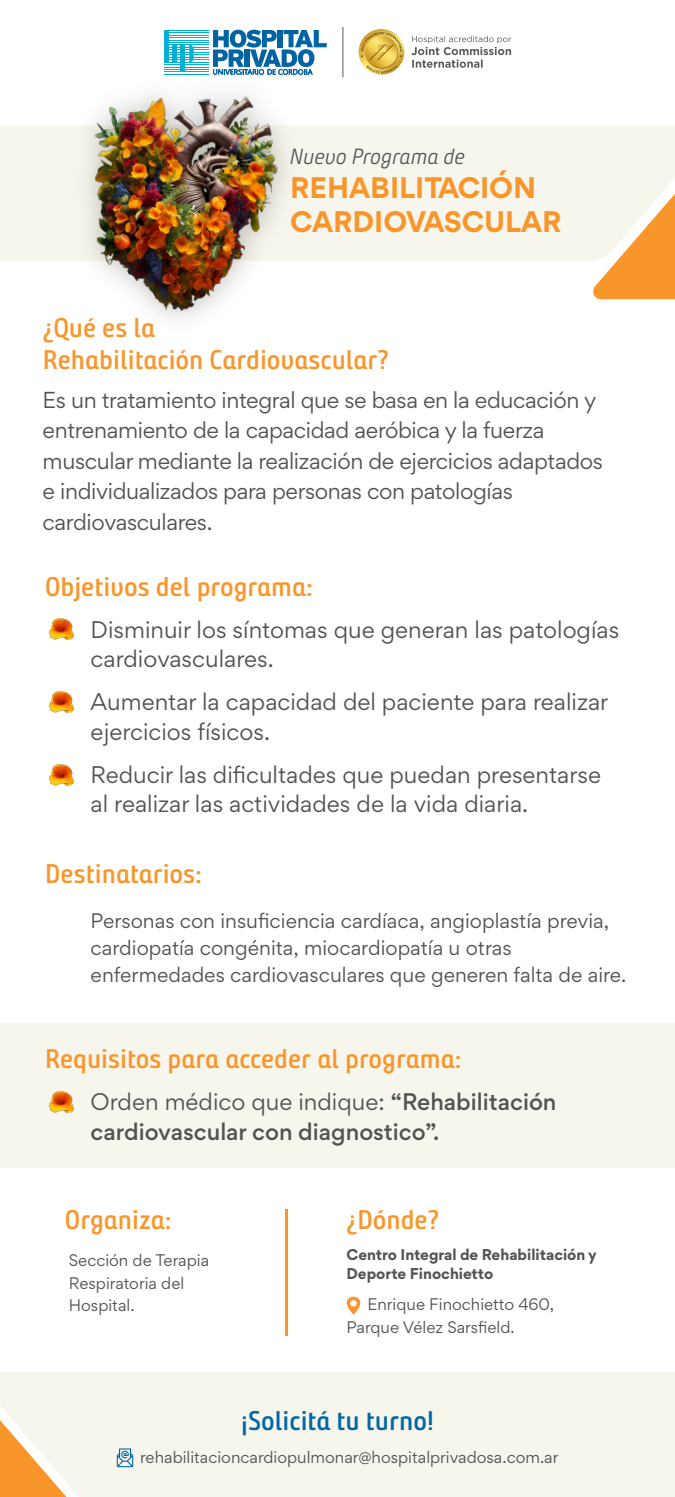
<style>
.page{position:relative;width:675px;height:1497px;background:#fff}
.page>*{position:absolute;margin:0;border:0;box-sizing:border-box;transform-origin:0 0}
.t1{font:700 28.5px/34.2px "Gordita";color:#f9962b}
.t2{font:27.06px/31.8px "Bunday Clean Se Bold Up";color:#f9962b}
.t3{font:27.06px "Bunday Clean Se Bold Up";color:#0067a5}
.t4{font:22.06px "Bunday Clean Se Ligh Up It";color:#525252}
.t5{font:21.5px/29.9px "Gordita";color:#525252}
.t6{font:500 21.5px/29.9px "Gordita";color:#525252}
.t7{font:20.62px/30.6px "Gordita";letter-spacing:-.02em;color:#525252}
.t8{font:18.75px/26.9px "Gordita";color:#525252}
.t9{font:15px/22.5px "Gordita";color:#525252}
.t10{font:700 15px/19.4px "Gordita";color:#525252}
.s1{font-weight:400}
</style>
<div class="page">
<div style="left:0;top:1373px;width:675px;height:124px;background:#f7f6ed"></div>
<div style="left:0;top:1023px;width:675px;height:145px;background:#f7f6ed"></div>
<svg style="left:593px;top:261px;width:82px;height:38px;background:#f9a142"></svg>
<svg style="left:0;top:1406px;width:78px;height:91px"></svg>
<div style="left:0;top:125px;width:675px;height:136px;background:#f7f6ed"></div>
<hr style="left:285px;top:1209px;width:2px;height:127px;background:#f9962b">
<svg style="left:347px;top:1297px;width:13px;height:17px"></svg>
<svg style="left:117px;top:1448px;width:16px;height:19px"></svg>
<hr style="left:164px;top:30px;width:45px;height:1px;background:#02b0d3">
<hr style="left:164px;top:30px;width:4px;height:32px;background:#02b0d3">
<hr style="left:181px;top:45px;width:4px;height:27px;background:#02b0d3">
<hr style="left:172px;top:45px;width:4px;height:17px;background:#02b0d3">
<hr style="left:164px;top:32px;width:45px;height:1px;background:#02b0d3">
<hr style="left:164px;top:35px;width:45px;height:1px;background:#02b0d3">
<hr style="left:164px;top:37px;width:45px;height:1px;background:#02b0d3">
<hr style="left:164px;top:40px;width:45px;height:1px;background:#02b0d3">
<hr style="left:164px;top:42px;width:45px;height:1px;background:#02b0d3">
<hr style="left:164px;top:45px;width:45px;height:1px;background:#02b0d3">
<hr style="left:164px;top:47px;width:45px;height:1px;background:#02b0d3">
<hr style="left:164px;top:50px;width:45px;height:1px;background:#02b0d3">
<hr style="left:164px;top:52px;width:45px;height:1px;background:#02b0d3">
<hr style="left:164px;top:54px;width:45px;height:1px;background:#02b0d3">
<hr style="left:164px;top:57px;width:45px;height:1px;background:#02b0d3">
<hr style="left:164px;top:59px;width:45px;height:1px;background:#02b0d3">
<svg style="left:189px;top:45px;width:5px;height:16px"></svg>
<svg style="left:213px;top:30px;width:114px;height:31px"></svg>
<hr style="left:343px;top:27px;width:1px;height:50px;background:#5a5a5a">
<img style="left:359px;top:29px;width:45px;height:46px">
<svg style="left:411px;top:36px;width:100px;height:32px"></svg>
<img style="left:60px;top:61px;width:254px;height:259px">
<img style="left:90px;top:93px;width:194px;height:222px">
<img style="left:50px;top:618px;width:24px;height:21px">
<img style="left:50px;top:692px;width:24px;height:21px">
<img style="left:50px;top:765px;width:24px;height:21px">
<img style="left:50px;top:1091px;width:24px;height:21px">
<p class="t4" style="left:290px;top:142px;width:177px">Nuevo Programa de</p>
<h1 class="t1" style="left:290px;top:170px;width:273px">REHABILITACIÓN<br>CARDIOVASCULAR</h1>
<p class="t2" style="left:43px;top:312px;width:347px">¿Qué es la<br>Rehabilitación Cardiovascular?</p>
<p class="t7" style="left:43px;top:384px;width:562px">Es un tratamiento integral que se basa en la educación y entrenamiento de la capacidad aeróbica y la fuerza muscular mediante la realización de ejercicios adaptados e individualizados para personas con patologías cardiovasculares.</p>
<p class="t2" style="left:45px;top:571px;width:270px">Objetivos del programa:</p>
<p class="t5" style="left:91px;top:614px;width:530px">Disminuir los síntomas que generan las patologías cardiovasculares.</p>
<p class="t5" style="left:91px;top:686px;width:519px">Aumentar la capacidad del paciente para realizar ejercicios físicos.</p>
<p class="t5" style="left:91px;top:759px;width:512px">Reducir las dificultades que puedan presentarse al realizar las actividades de la vida diaria.</p>
<p class="t2" style="left:45px;top:857px;width:159px">Destinatarios:</p>
<p class="t8" style="left:91px;top:907px;width:537px">Personas con insuficiencia cardíaca, angioplastía previa, cardiopatía congénita, miocardiopatía u otras enfermedades cardiovasculares que generen falta de aire.</p>
<p class="t2" style="left:45px;top:1042px;width:418px">Requisitos para acceder al programa:</p>
<p class="t6" style="left:91px;top:1087px;width:467px"><span class="s1">Orden médico que indique:</span> “Rehabilitación cardiovascular con diagnostico”.</p>
<p class="t2" style="left:65px;top:1203px;width:108px">Organiza:</p>
<p class="t9" style="left:69px;top:1249px;width:142px">Sección de Terapia<br>Respiratoria del<br>Hospital.</p>
<p class="t2" style="left:347px;top:1203px;width:94px">¿Dónde?</p>
<p class="t10" style="left:347px;top:1244px;width:252px">Centro Integral de Rehabilitación y<br>Deporte Finochietto</p>
<p class="t9" style="left:347px;top:1292px;width:209px;line-height:23.1px;text-indent:21px">Enrique Finochietto 460,<br>Parque Vélez Sarsfield.</p>
<p class="t3" style="left:241px;top:1402px;width:194px">¡Solicitá tu turno!</p>
<p class="t9" style="left:140px;top:1445px;width:420px">rehabilitacioncardiopulmonar@hospitalprivadosa.com.ar</p>
</div>
